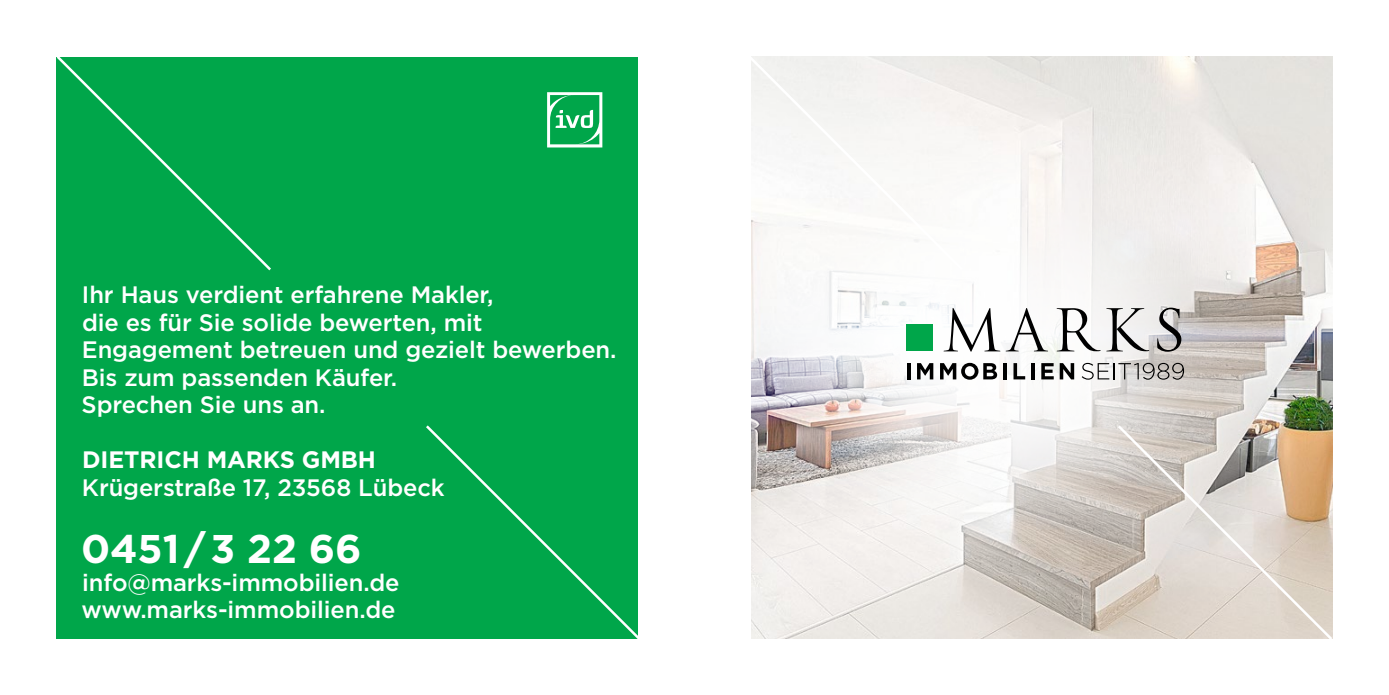
<style>
.page{position:relative;width:1389px;height:695px;background:#fff}
.page>*{position:absolute;margin:0;border:0;box-sizing:border-box;transform-origin:0 0}
.t1{font:700 40px "Gotham HTF";color:#fff}
.t2{font:500 23.75px/27.5px "Gotham HTF";letter-spacing:-.005em;color:#fff}
.t3{font:700 23.75px "Gotham HTF";letter-spacing:-.005em;color:#fff}
</style>
<div class="page">
<div style="left:57px;top:57px;width:581px;height:581px;background:#00a64a"></div>
<svg style="left:56px;top:57px;width:215px;height:216px"></svg>
<svg style="left:423px;top:425px;width:215px;height:214px"></svg>
<svg style="left:547px;top:92px;width:55px;height:55px"></svg>
<img style="left:751px;top:57px;width:581px;height:581px">
<svg style="left:751px;top:56px;width:215px;height:217px"></svg>
<svg style="left:1115px;top:422px;width:218px;height:217px;background:#dacbba"></svg>
<svg style="left:777px;top:201px;width:308px;height:309px;fill:#f6f6f7"></svg>
<svg style="left:806px;top:113px;width:486px;height:485px"></svg>
<svg style="left:944px;top:308px;width:56px;height:44px"></svg>
<svg style="left:1006px;top:308px;width:42px;height:43px"></svg>
<svg style="left:1057px;top:308px;width:92px;height:43px"></svg>
<svg style="left:1157px;top:307px;width:24px;height:44px"></svg>
<hr style="left:907px;top:363px;width:4px;height:16px;background:#000">
<svg style="left:917px;top:363px;width:16px;height:16px"></svg>
<svg style="left:940px;top:363px;width:57px;height:16px"></svg>
<hr style="left:1003px;top:363px;width:4px;height:16px;background:#000">
<svg style="left:1013px;top:363px;width:12px;height:16px"></svg>
<hr style="left:1031px;top:363px;width:3px;height:16px;background:#000">
<svg style="left:1041px;top:363px;width:13px;height:16px"></svg>
<svg style="left:1060px;top:363px;width:14px;height:16px"></svg>
<svg style="left:1082px;top:363px;width:102px;height:16px"></svg>
<div style="left:906px;top:324px;width:27px;height:27px;background:#00a64a"></div>
<p class="t2" style="left:82px;top:280px;width:536px">Ihr Haus verdient erfahrene Makler,<br>die es für Sie solide bewerten, mit<br>Engagement betreuen und gezielt bewerben.<br>Bis zum passenden Käufer.<br>Sprechen Sie uns an.</p>
<p class="t3" style="left:82px;top:446px;width:295px">DIETRICH MARKS GMBH</p>
<p class="t2" style="left:82px;top:473px;width:364px">Krügerstraße 17, 23568 Lübeck</p>
<h1 class="t1" style="left:81px;top:526px;width:282px">0451/3 22 66</h1>
<p class="t2" style="left:82px;top:568px;width:319px">info@marks-immobilien.de www.marks-immobilien.de</p>
</div>
